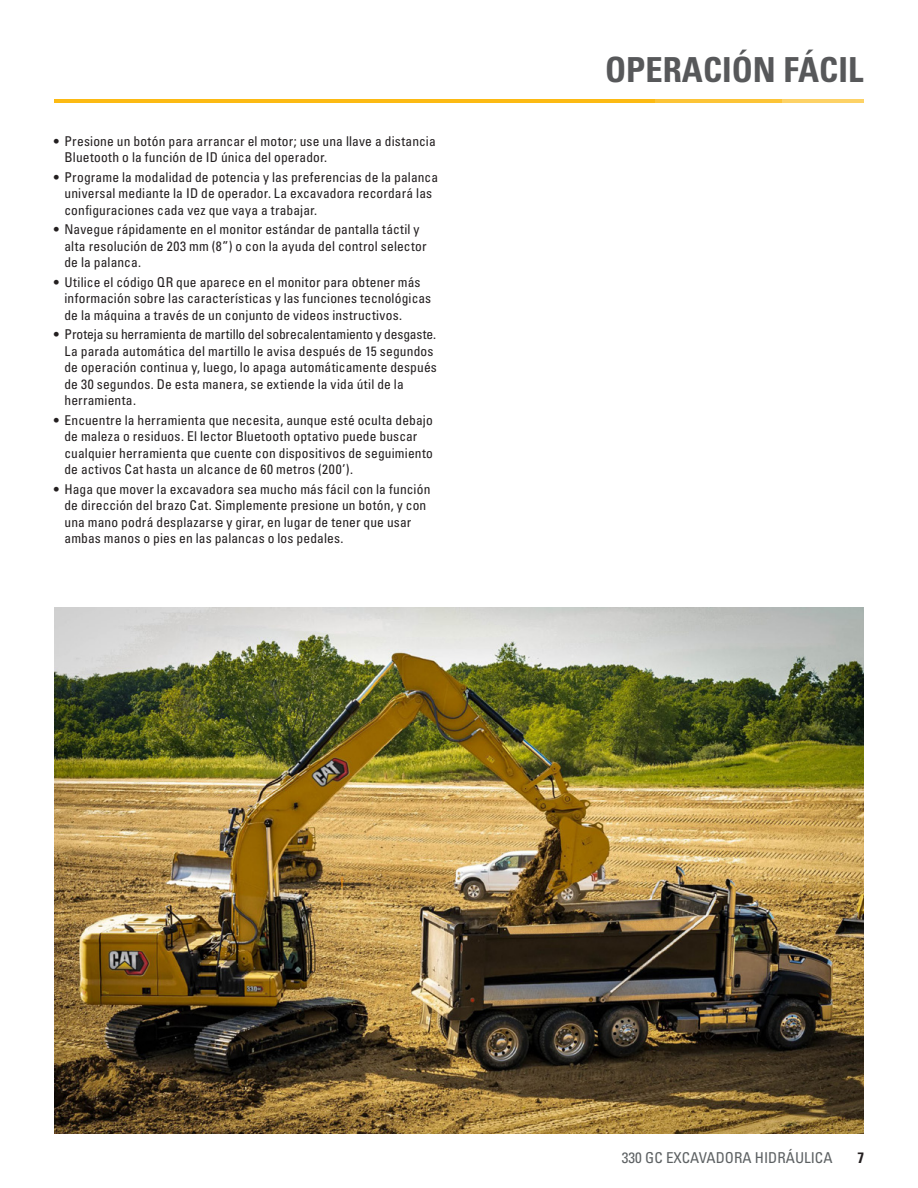
<style>
.page{position:relative;width:918px;height:1188px;background:#fff}
.page>*{position:absolute;margin:0;border:0;box-sizing:border-box;transform-origin:0 0}
.t1{font:34.5px "Univers LTCYR 67 Bold Cond";color:#57585a}
.t2{font:condensed 15px "Univers LTCYR 57";color:#5d6163}
.t3{font:15px "Univers LTCYR 67 Bold Cond";color:#231f20}
.t4{font:condensed 13.5px/16.5px "Univers LTCYR 57";letter-spacing:.01em;color:#231f20}
</style>
<div class="page">
<hr style="left:54px;top:99px;width:601px;height:4px;background:#fcba13">
<hr style="left:654px;top:99px;width:128px;height:4px;background:#fcc437">
<hr style="left:782px;top:99px;width:81px;height:4px;background:#fdd266">
<img style="left:54px;top:608px;width:809px;height:526px">
<p class="t4" style="left:65px;top:132px;width:373px;text-indent:-11px">• Presione un botón para arrancar el motor; use una llave a distancia<br>Bluetooth o la función de ID única del operador.</p>
<p class="t4" style="left:65px;top:168px;width:375px;text-indent:-11px">• Programe la modalidad de potencia y las preferencias de la palanca universal mediante la ID de operador. La excavadora recordará las configuraciones cada vez que vaya a trabajar.</p>
<p class="t4" style="left:65px;top:221px;width:364px;text-indent:-11px">• Navegue rápidamente en el monitor estándar de pantalla táctil y alta resolución de 203 mm (8”) o con la ayuda del control selector de la palanca.</p>
<p class="t4" style="left:65px;top:273px;width:368px;text-indent:-11px">• Utilice el código QR que aparece en el monitor para obtener más información sobre las características y las funciones tecnológicas de la máquina a través de un conjunto de videos instructivos.</p>
<p class="t4" style="left:65px;top:326px;width:374px;text-indent:-11px">• Proteja su herramienta de martillo del sobrecalentamiento y desgaste.<br>La parada automática del martillo le avisa después de 15 segundos de operación continua y, luego, lo apaga automáticamente después de 30 segundos. De esta manera, se extiende la vida útil de la herramienta.</p>
<p class="t4" style="left:65px;top:411px;width:370px;text-indent:-11px">• Encuentre la herramienta que necesita, aunque esté oculta debajo de maleza o residuos. El lector Bluetooth optativo puede buscar cualquier herramienta que cuente con dispositivos de seguimiento de activos Cat hasta un alcance de 60 metros (200’).</p>
<p class="t4" style="left:65px;top:480px;width:367px;text-indent:-11px">• Haga que mover la excavadora sea mucho más fácil con la función de dirección del brazo Cat. Simplemente presione un botón, y con una mano podrá desplazarse y girar, en lugar de tener que usar ambas manos o pies en las palancas o los pedales.</p>
<h1 class="t1" style="left:605px;top:48px;width:260px">OPERACIÓN FÁCIL</h1>
<p class="t2" style="left:622px;top:1148px;width:212px">330 GC EXCAVADORA HIDRÁULICA</p>
<p class="t3" style="left:857px;top:1148px;width:8px">7</p>
</div>
